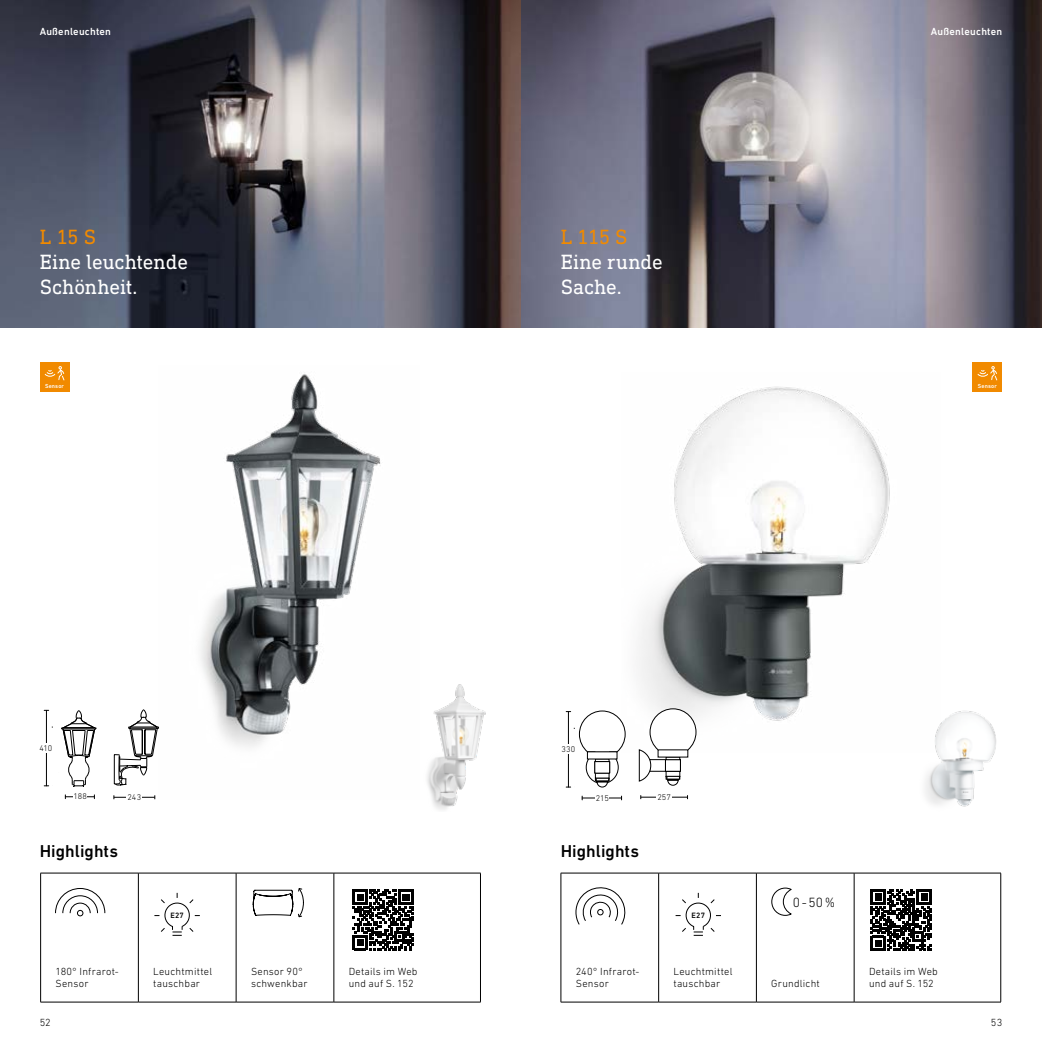
<style>
.page{position:relative;width:1042px;height:1042px;background:#fff}
.page>*{position:absolute;margin:0;border:0;box-sizing:border-box;transform-origin:0 0}
.t1{font:21px/25.2px "DIN Next Slab Pro";letter-spacing:-.005em;color:#fff}
.t2{font:21px "DIN Next Slab Pro";color:#f18a00}
.t3{font:500 17.5px "DIN Next W1 G";color:#000}
.t4{font:300 13.65px "DIN Next LT Pro";color:#000}
.t5{font:300 10.5px/12.6px "DIN Next W1 G";letter-spacing:.02em;color:#000}
.t6{font:300 10.5px/12.6px "DIN Next LT Pro";letter-spacing:.02em;color:#000}
.t7{font:500 10.5px "DIN Next W1 G";letter-spacing:.02em;color:#fff}
.t8{font:300 8.4px "DIN Next W1 G";color:#000}
.t9{font:500 7.88px "DIN Next W1 G";letter-spacing:.015em;color:#000}
.t10{font:500 5.95px "DIN Next W1 G";letter-spacing:.025em;color:#fff}
</style>
<div class="page">
<div style="left:972px;top:362px;width:30px;height:30px;background:#f18a00"></div>
<svg style="left:977px;top:366px;width:20px;height:15px"></svg>
<div style="left:40px;top:362px;width:29px;height:30px;background:#f18a00"></div>
<svg style="left:44px;top:366px;width:21px;height:15px"></svg>
<img style="left:0;top:0;width:1042px;height:327px">
<img style="left:200px;top:374px;width:181px;height:373px">
<img style="left:427px;top:684px;width:59px;height:126px">
<img style="left:625px;top:386px;width:265px;height:353px">
<img style="left:925px;top:711px;width:71px;height:96px">
<svg style="left:55px;top:888px;width:50px;height:28px"></svg>
<svg style="left:65px;top:795px;width:30px;height:3px"></svg>
<div style="left:74px;top:793px;width:13px;height:8px;background:#fff"></div>
<svg style="left:44px;top:710px;width:52px;height:76px"></svg>
<hr style="left:114px;top:797px;width:41px;height:1px;background:#000">
<div style="left:127px;top:793px;width:15px;height:8px;background:#fff"></div>
<svg style="left:114px;top:709px;width:45px;height:77px"></svg>
<hr style="left:568px;top:711px;width:1px;height:76px;background:#000">
<div style="left:564px;top:744px;width:9px;height:10px;background:#fff"></div>
<hr style="left:582px;top:798px;width:39px;height:1px;background:#000">
<div style="left:595px;top:794px;width:14px;height:8px;background:#fff"></div>
<svg style="left:586px;top:751px;width:32px;height:32px"></svg>
<div style="left:586px;top:751px;width:32px;height:33px;border:1px solid #000;border-radius:50%"></div>
<div style="left:595px;top:773px;width:14px;height:5px;border:1px solid #000"></div>
<div style="left:595px;top:761px;width:15px;height:12px;background:#fff"></div>
<div style="left:594px;top:761px;width:16px;height:12px;border:1px solid #000"></div>
<div style="left:595px;top:759px;width:14px;height:3px;border:1px solid #000"></div>
<div style="left:587px;top:752px;width:30px;height:7px;background:#fff"></div>
<svg style="left:566px;top:710px;width:59px;height:42px"></svg>
<svg style="left:595px;top:775px;width:14px;height:12px"></svg>
<hr style="left:641px;top:797px;width:46px;height:1px;background:#000">
<div style="left:656px;top:793px;width:16px;height:8px;background:#fff"></div>
<svg style="left:638px;top:708px;width:58px;height:78px"></svg>
<svg style="left:771px;top:887px;width:21px;height:29px"></svg>
<svg style="left:253px;top:888px;width:51px;height:29px"></svg>
<svg style="left:575px;top:887px;width:51px;height:38px"></svg>
<svg style="left:154px;top:892px;width:46px;height:44px"></svg>
<svg style="left:675px;top:892px;width:46px;height:44px"></svg>
<svg style="left:871px;top:889px;width:60px;height:61px"></svg>
<svg style="left:353px;top:890px;width:60px;height:60px"></svg>
<hr style="left:561px;top:873px;width:97px;height:1px;background:#000">
<hr style="left:560px;top:873px;width:1px;height:129px;background:#000">
<hr style="left:658px;top:873px;width:98px;height:1px;background:#000">
<hr style="left:658px;top:873px;width:1px;height:129px;background:#000">
<hr style="left:756px;top:873px;width:98px;height:1px;background:#000">
<hr style="left:756px;top:873px;width:1px;height:129px;background:#000">
<hr style="left:854px;top:873px;width:147px;height:1px;background:#000">
<hr style="left:854px;top:873px;width:1px;height:129px;background:#000">
<hr style="left:1000px;top:873px;width:1px;height:129px;background:#000">
<hr style="left:561px;top:1002px;width:97px;height:1px;background:#000">
<hr style="left:658px;top:1002px;width:98px;height:1px;background:#000">
<hr style="left:756px;top:1002px;width:98px;height:1px;background:#000">
<hr style="left:854px;top:1002px;width:147px;height:1px;background:#000">
<hr style="left:40px;top:873px;width:98px;height:1px;background:#000">
<hr style="left:40px;top:873px;width:1px;height:129px;background:#000">
<hr style="left:138px;top:873px;width:98px;height:1px;background:#000">
<hr style="left:138px;top:873px;width:1px;height:129px;background:#000">
<hr style="left:236px;top:873px;width:98px;height:1px;background:#000">
<hr style="left:236px;top:873px;width:1px;height:129px;background:#000">
<hr style="left:334px;top:873px;width:147px;height:1px;background:#000">
<hr style="left:333px;top:873px;width:1px;height:129px;background:#000">
<hr style="left:480px;top:873px;width:1px;height:129px;background:#000">
<hr style="left:40px;top:1002px;width:98px;height:1px;background:#000">
<hr style="left:138px;top:1002px;width:98px;height:1px;background:#000">
<hr style="left:236px;top:1002px;width:98px;height:1px;background:#000">
<hr style="left:334px;top:1002px;width:147px;height:1px;background:#000">
<p class="t7" style="left:40px;top:25px;width:73px">Außenleuchten</p>
<p class="t7" style="left:931px;top:25px;width:73px">Außenleuchten</p>
<h1 class="t2" style="left:40px;top:225px;width:58px">L 15 S</h1>
<h1 class="t1" style="left:40px;top:249px;width:150px">Eine leuchtende<br>Schönheit.</h1>
<h1 class="t2" style="left:561px;top:225px;width:68px">L 115 S</h1>
<h1 class="t1" style="left:561px;top:249px;width:104px">Eine runde<br>Sache.</h1>
<p class="t10" style="left:45px;top:382px;width:21px">Sensor</p>
<p class="t10" style="left:978px;top:382px;width:21px">Sensor</p>
<p class="t8" style="left:39px;top:743px;width:14px">410</p>
<p class="t8" style="left:74px;top:792px;width:15px">188</p>
<p class="t8" style="left:127px;top:792px;width:15px">243</p>
<p class="t8" style="left:561px;top:744px;width:15px">330</p>
<p class="t8" style="left:596px;top:793px;width:14px">215</p>
<p class="t8" style="left:657px;top:792px;width:15px">257</p>
<h2 class="t3" style="left:40px;top:840px;width:80px">Highlights</h2>
<h2 class="t3" style="left:561px;top:840px;width:80px">Highlights</h2>
<p class="t9" style="left:170px;top:911px;width:15px">E27</p>
<p class="t9" style="left:691px;top:911px;width:15px">E27</p>
<p class="t5" style="left:56px;top:964px;width:65px">180° Infrarot-<br>Sensor</p>
<p class="t6" style="left:153px;top:964px;width:60px">Leuchtmittel tauschbar</p>
<p class="t5" style="left:251px;top:964px;width:58px">Sensor 90° schwenkbar</p>
<p class="t5" style="left:349px;top:964px;width:70px">Details im Web und auf S. 152</p>
<p class="t5" style="left:576px;top:964px;width:65px">240° Infrarot-<br>Sensor</p>
<p class="t6" style="left:673px;top:964px;width:60px">Leuchtmittel tauschbar</p>
<p class="t4" style="left:793px;top:894px;width:44px">0-50%</p>
<p class="t6" style="left:771px;top:977px;width:50px">Grundlicht</p>
<p class="t5" style="left:869px;top:964px;width:70px">Details im Web und auf S. 152</p>
<p class="t5" style="left:40px;top:1016px;width:13px">52</p>
<p class="t5" style="left:991px;top:1016px;width:13px">53</p>
</div>
